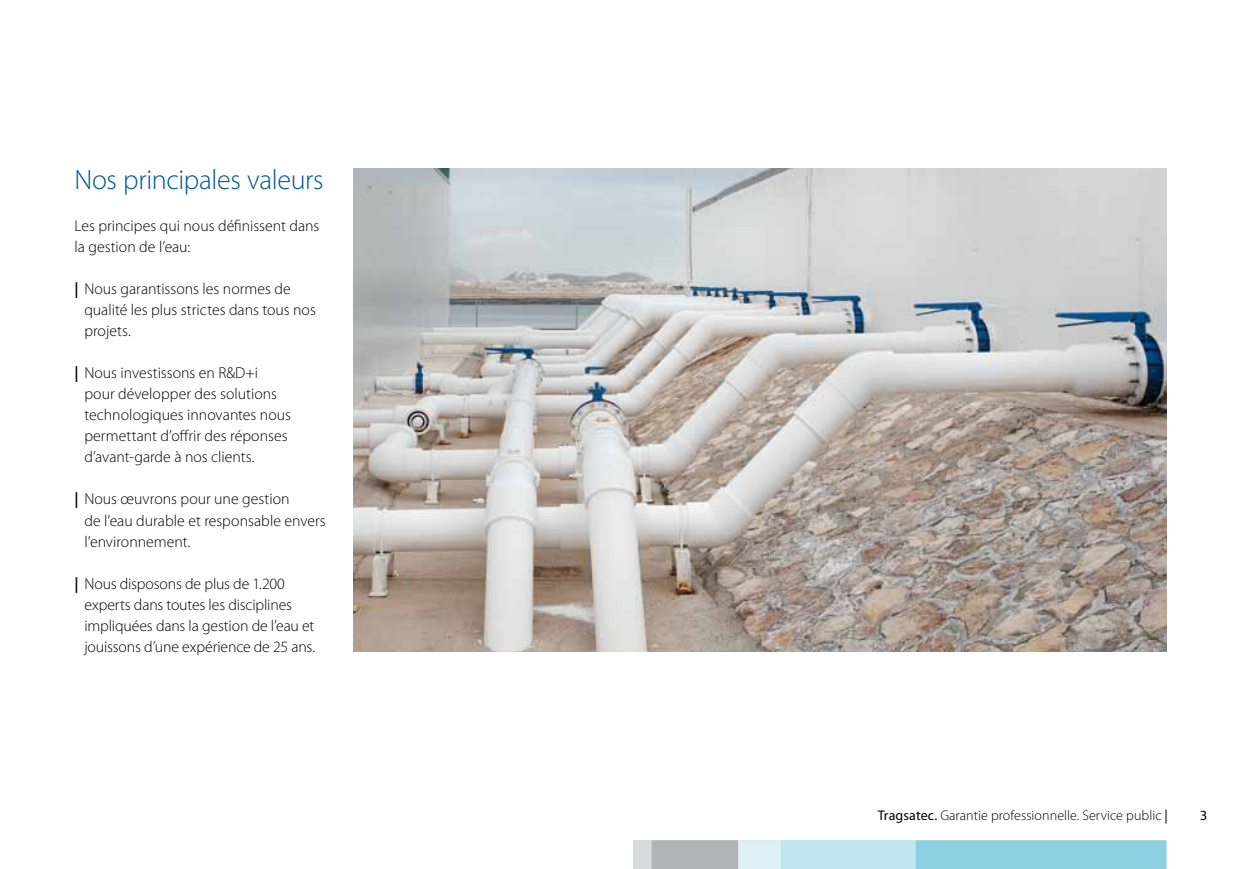
<style>
.page{position:relative;width:1241px;height:869px;background:#fff}
.page>*{position:absolute;margin:0;border:0;box-sizing:border-box;transform-origin:0 0}
.t1{font:300 28px "Myriad Pro";letter-spacing:-.01em;color:#005794}
.t2{font:300 15.75px/21px "Myriad Pro";color:#000}
.t3{font:300 14px "Myriad Pro";letter-spacing:.005em;color:#000}
.t4{font:14px "Myriad Pro";color:#000}
.s1{font-weight:600}
.s2{font-weight:400}
</style>
<div class="page">
<div style="left:632px;top:839px;width:19px;height:29px;background:#d9dadb"></div>
<svg style="left:651px;top:840px;width:515px;height:28px;background:#a7d3de"></svg>
<img style="left:353px;top:168px;width:813px;height:483px">
<h1 class="t1" style="left:74px;top:164px;width:251px">Nos principales valeurs</h1>
<p class="t2" style="left:74px;top:216px;width:246px">Les principes qui nous définissent dans la gestion de l’eau:</p>
<p class="t2" style="left:84px;top:279px;width:233px;text-indent:-10px"><span class="s1">|</span> Nous garantissons les normes de qualité les plus strictes dans tous nos projets.</p>
<p class="t2" style="left:84px;top:363px;width:208px;text-indent:-10px"><span class="s1">|</span> Nous investissons en R&amp;D+i pour développer des solutions technologiques innovantes nous permettant d’offrir des réponses d’avant-garde à nos clients.</p>
<p class="t2" style="left:84px;top:488px;width:243px;text-indent:-10px"><span class="s1">|</span> Nous œuvrons pour une gestion<br>de l’eau durable et responsable envers l’environnement.</p>
<p class="t2" style="left:84px;top:572px;width:232px;text-indent:-10px"><span class="s1">|</span> Nous disposons de plus de 1.200 experts dans toutes les disciplines impliquées dans la gestion de l’eau et jouissons d’une expérience de 25 ans.</p>
<p class="t3" style="left:877px;top:807px;width:292px"><span class="s2">Tragsatec.</span> Garantie professionnelle. Service public <span class="s2">|</span></p>
<p class="t4" style="left:1199px;top:807px;width:9px">3</p>
</div>
